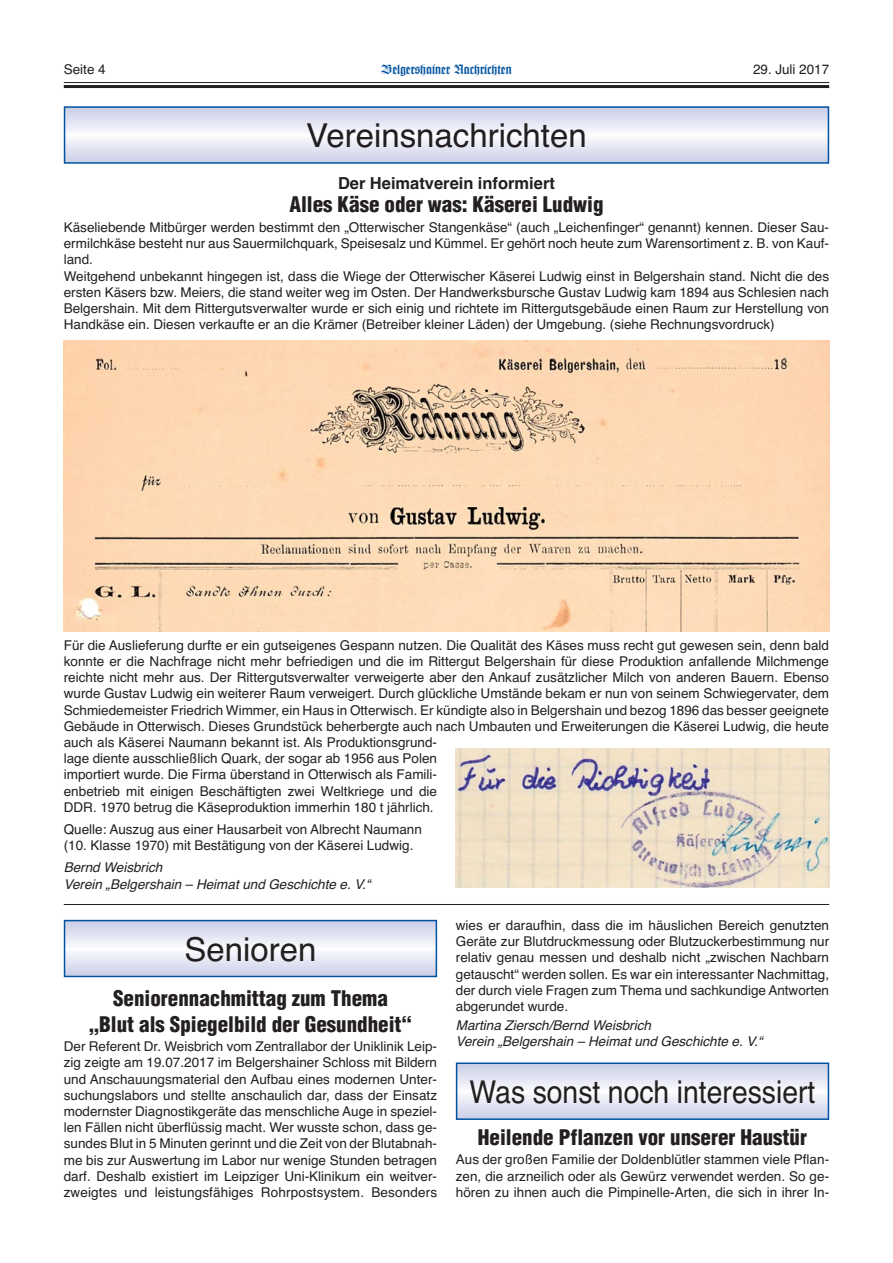
<style>
.page{position:relative;width:893px;height:1263px;background:#fff}
.page>*{position:absolute;margin:0;border:0;box-sizing:border-box;transform-origin:0 0}
.t1{font:33px "Helvetica";color:#231f20}
.t2{font:31.5px "Helvetica";color:#231f20;scale:.9 1}
.t3{font:900 condensed 21px/25.2px "Helvetica";color:#231f20;text-align:center}
.t4{font:700 16.5px "Helvetica";color:#231f20}
.t5{font:13.5px/16.2px "Helvetica";color:#231f20;text-align:justify}
.t6{font:italic 13.5px/16.2px "Helvetica";color:#231f20}
.t7{font:13.5px "Wilhelm Klingspor Gotisch";color:#0152a1;scale:1.2 1}
</style>
<div class="page">
<hr style="left:64px;top:82px;width:765px;height:1px;background:#231f20">
<hr style="left:64px;top:85px;width:765px;height:3px;background:#231f20">
<svg style="left:67px;top:923px;width:367px;height:51px"></svg>
<div style="left:64px;top:920px;width:373px;height:57px;border:2px solid #0152a1"></div>
<svg style="left:67px;top:109px;width:759px;height:52px"></svg>
<div style="left:64px;top:106px;width:765px;height:58px;border:2px solid #0152a1"></div>
<img style="left:64px;top:340px;width:765px;height:291px">
<img style="left:456px;top:748px;width:373px;height:140px">
<svg style="left:459px;top:1065px;width:367px;height:52px"></svg>
<div style="left:456px;top:1062px;width:373px;height:58px;border:2px solid #0152a1"></div>
<hr style="left:64px;top:904px;width:765px;height:1px;background:#231f20">
<p class="t5" style="left:64px;top:62px;width:43px">Seite 4</p>
<p class="t7" style="left:381px;top:64px;width:110px">Belgershainer Nachrichten</p>
<p class="t5" style="left:753px;top:62px;width:78px">29. Juli 2017</p>
<h1 class="t1" style="left:306px;top:124px;width:282px">Vereinsnachrichten</h1>
<p class="t4" style="left:338px;top:177px;width:218px">Der Heimatverein informiert</p>
<h3 class="t3" style="left:289px;top:194px;width:316px">Alles Käse oder was: Käserei Ludwig</h3>
<p class="t5" style="left:64px;top:220px;width:767px;text-align:left">Käseliebende Mitbürger werden bestimmt den „Otterwischer Stangenkäse“ (auch „Leichenfinger“ genannt) kennen. Dieser Sau&shy;ermilchkäse besteht nur aus Sauermilchquark, Speisesalz und Kümmel. Er gehört noch heute zum Warensortiment z. B. von Kauf&shy;land.<br>Weitgehend unbekannt hingegen ist, dass die Wiege der Otterwischer Käserei Ludwig einst in Belgershain stand. Nicht die des ersten Käsers bzw. Meiers, die stand weiter weg im Osten. Der Handwerksbursche Gustav Ludwig kam 1894 aus Schlesien nach Belgershain. Mit dem Rittergutsverwalter wurde er sich einig und richtete im Rittergutsgebäude einen Raum zur Herstellung von Handkäse ein. Diesen verkaufte er an die Krämer (Betreiber kleiner Läden) der Umgebung. (siehe Rechnungsvordruck)</p>
<p class="t5" style="left:64px;top:638px;width:767px;text-align:left">Für die Auslieferung durfte er ein gutseigenes Gespann nutzen. Die Qualität des Käses muss recht gut gewesen sein, denn bald konnte er die Nachfrage nicht mehr befriedigen und die im Rittergut Belgershain für diese Produktion anfallende Milchmenge reichte nicht mehr aus. Der Rittergutsverwalter verweigerte aber den Ankauf zusätzlicher Milch von anderen Bauern. Ebenso wurde Gustav Ludwig ein weiterer Raum verweigert. Durch glückliche Umstände bekam er nun von seinem Schwiegervater, dem Schmiedemeister Friedrich Wimmer, ein Haus in Otterwisch. Er kündigte also in Belgershain und bezog 1896 das besser geeignete Gebäude in Otterwisch. Dieses Grundstück beherbergte auch nach Umbauten und Erweiterungen die Käserei Ludwig, die heute auch als Käserei Naumann bekannt ist. Als Produktionsgrund-<br>lage diente ausschließlich Quark, der sogar ab 1956 aus Polen<br>importiert wurde. Die Firma überstand in Otterwisch als Famili-<br>enbetrieb mit einigen Beschäftigten zwei Weltkriege und die<br>DDR. 1970 betrug die Käseproduktion immerhin 180 t jährlich.</p>
<p class="t5" style="left:64px;top:822px;width:360px">Quelle: Auszug aus einer Hausarbeit von Albrecht Naumann (10. Klasse 1970) mit Bestätigung von der Käserei Ludwig.</p>
<p class="t6" style="left:64px;top:861px;width:308px">Bernd Weisbrich<br>Verein „Belgershain – Heimat und Geschichte e. V.“</p>
<p class="t5" style="left:456px;top:918px;width:375px">wies er daraufhin, dass die im häuslichen Bereich genutzten Geräte zur Blutdruckmessung oder Blutzuckerbestimmung nur relativ genau messen und deshalb nicht „zwischen Nachbarn getauscht“ werden sollen. Es war ein interessanter Nachmittag, der durch viele Fragen zum Thema und sachkundige Antworten abgerundet wurde.</p>
<p class="t6" style="left:456px;top:1019px;width:308px">Martina Ziersch/Bernd Weisbrich<br>Verein „Belgershain – Heimat und Geschichte e. V.“</p>
<h1 class="t1" style="left:184px;top:937px;width:134px">Senioren</h1>
<h3 class="t3" style="left:89px;top:988px;width:325px">Seniorennachmittag zum Thema „Blut als Spiegelbild der Gesundheit“</h3>
<p class="t5" style="left:64px;top:1039px;width:375px">Der Referent Dr. Weisbrich vom Zentrallabor der Uniklinik Leip&shy;zig zeigte am 19.07.2017 im Belgershainer Schloss mit Bildern und Anschauungsmaterial den Aufbau eines modernen Unter&shy;suchungslabors und stellte anschaulich dar, dass der Einsatz modernster Diagnostikgeräte das menschliche Auge in speziel&shy;len Fällen nicht überflüssig macht. Wer wusste schon, dass ge&shy;sundes Blut in 5 Minuten gerinnt und die Zeit von der Blutabnah&shy;me bis zur Auswertung im Labor nur wenige Stunden betragen darf. Deshalb existiert im Leipziger Uni-Klinikum ein weitver&shy;zweigtes und leistungsfähiges Rohrpostsystem. Besonders</p>
<h2 class="t2" style="left:469px;top:1080px;width:386px">Was sonst noch interessiert</h2>
<h3 class="t3" style="left:478px;top:1126px;width:331px">Heilende Pflanzen vor unserer Haustür</h3>
<p class="t5" style="left:456px;top:1153px;width:375px">Aus der großen Familie der Doldenblütler stammen viele Pflan&shy;zen, die arzneilich oder als Gewürz verwendet werden. So ge&shy;hören zu ihnen auch die Pimpinelle-Arten, die sich in ihrer In-</p>
</div>
